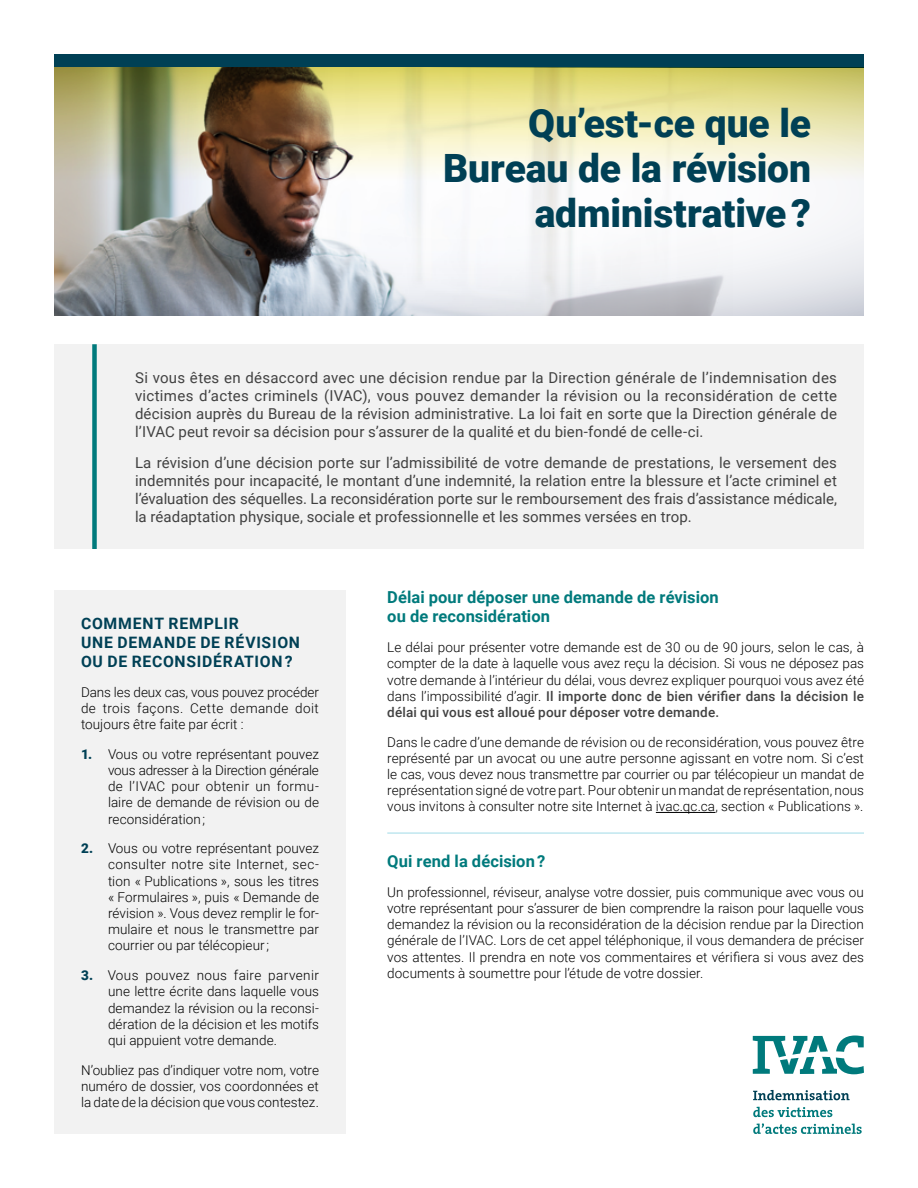
<style>
.page{position:relative;width:918px;height:1188px;background:#fff}
.page>*{position:absolute;margin:0;border:0;box-sizing:border-box;transform-origin:0 0}
.Titre{font:900 39px/45px "Roboto";letter-spacing:-.005em;color:#004055;text-align:right}
.Sous-titre{font:700 16.5px/19.8px "Roboto";letter-spacing:.005em;color:#007a7c}
.Sous-titre-2{font:700 15.75px/18.9px "Roboto";letter-spacing:.045em;color:#004055}
.Introduction{font:15px/18px "Roboto";letter-spacing:.005em;color:#414141;text-align:justify}
.Texte_courant{font:300 13.5px/16.2px "Roboto";letter-spacing:.005em;color:#000;text-align:justify}
.s1{font-weight:900;color:#004055}
.s2{font-weight:500;color:#414141}
</style>
<div class="page">
<div style="left:54px;top:54px;width:810px;height:13px;background:#004055"></div>
<svg style="left:54px;top:181px;width:810px;height:135px"></svg>
<img style="left:54px;top:67px;width:810px;height:114px">
<div style="left:54px;top:344px;width:810px;height:205px;background:#f2f2f2"></div>
<div style="left:92px;top:344px;width:5px;height:205px;background:#007a7c"></div>
<hr style="left:387px;top:832px;width:477px;height:2px;background:#aadfea">
<hr style="left:656px;top:812px;width:59px;height:1px;background:#000">
<div style="left:54px;top:590px;width:292px;height:544px;background:#f2f2f2"></div>
<svg style="left:753px;top:1090px;width:97px;height:10px"></svg>
<svg style="left:753px;top:1107px;width:79px;height:10px"></svg>
<svg style="left:753px;top:1123px;width:109px;height:11px"></svg>
<svg style="left:753px;top:1036px;width:111px;height:38px"></svg>
<h1 class="Titre" style="left:443px;top:99px;width:370px">Qu’est-ce que le<br>Bureau de la révision administrative ?</h1>
<p class="Introduction" style="left:135px;top:368px;width:704px">Si vous êtes en désaccord avec une décision rendue par la Direction générale de l’indemnisation des victimes d’actes criminels (IVAC), vous pouvez demander la révision ou la reconsidération de cette décision auprès du Bureau de la révision administrative. La loi fait en sorte que la Direction générale de l’IVAC peut revoir sa décision pour s’assurer de la qualité et du bien-fondé de celle-ci.</p>
<p class="Introduction" style="left:135px;top:453px;width:704px">La révision d’une décision porte sur l’admissibilité de votre demande de prestations, le versement des indemnités pour incapacité, le montant d’une indemnité, la relation entre la blessure et l’acte criminel et l’évaluation des séquelles. La reconsidération porte sur le remboursement des frais d’assistance médicale, la réadaptation physique, sociale et professionnelle et les sommes versées en trop.</p>
<h2 class="Sous-titre-2" style="left:81px;top:613px;width:221px">COMMENT REMPLIR<br>UNE DEMANDE DE RÉVISION<br>OU DE RECONSIDÉRATION ?</h2>
<p class="Texte_courant" style="left:81px;top:683px;width:239px">Dans les deux cas, vous pouvez procéder de trois façons. Cette demande doit toujours être faite par écrit :</p>
<p class="Texte_courant" style="left:108px;top:745px;width:212px;text-indent:-27px"><span class="s1">1.</span> Vous ou votre représentant pouvez vous adresser à la Direction générale de l’IVAC pour obtenir un formu&shy;laire de demande de révision ou de reconsidération ;</p>
<p class="Texte_courant" style="left:108px;top:840px;width:213px;text-indent:-27px"><span class="s1">2.</span> Vous ou votre représentant pouvez consulter notre site Internet, sec&shy;tion « Publications », sous les titres « Formulaires », puis « Demande de révision ». Vous devez remplir le for&shy;mulaire et nous le transmettre par courrier ou par télécopieur ;</p>
<p class="Texte_courant" style="left:108px;top:967px;width:212px;text-indent:-27px"><span class="s1">3.</span> Vous pouvez nous faire parvenir une lettre écrite dans laquelle vous demandez la révision ou la reconsi&shy;dération de la décision et les motifs qui appuient votre demande.</p>
<p class="Texte_courant" style="left:81px;top:1061px;width:240px">N’oubliez pas d’indiquer votre nom, votre numéro de dossier, vos coordonnées et la date de la décision que vous contestez.</p>
<h2 class="Sous-titre" style="left:387px;top:586px;width:333px">Délai pour déposer une demande de révision ou de reconsidération</h2>
<p class="Texte_courant" style="left:387px;top:639px;width:478px">Le délai pour présenter votre demande est de 30 ou de 90 jours, selon le cas, à compter de la date à laquelle vous avez reçu la décision. Si vous ne déposez pas votre demande à l’intérieur du délai, vous devrez expliquer pourquoi vous avez été dans l’impossibilité d’agir. <span class="s2">Il importe donc de bien vérifier dans la décision le délai qui vous est alloué pour déposer votre demande.</span></p>
<p class="Texte_courant" style="left:387px;top:733px;width:478px">Dans le cadre d’une demande de révision ou de reconsidération, vous pouvez être représenté par un avocat ou une autre personne agissant en votre nom. Si c’est le cas, vous devez nous transmettre par courrier ou par télécopieur un mandat de représentation signé de votre part. Pour obtenir un mandat de représentation, nous vous invitons à consulter notre site Internet à ivac.qc.ca, section « Publications ».</p>
<h2 class="Sous-titre" style="left:387px;top:851px;width:160px">Qui rend la décision ?</h2>
<p class="Texte_courant" style="left:387px;top:883px;width:478px">Un professionnel, réviseur, analyse votre dossier, puis communique avec vous ou votre représentant pour s’assurer de bien comprendre la raison pour laquelle vous demandez la révision ou la reconsidération de la décision rendue par la Direction générale de l’IVAC. Lors de cet appel téléphonique, il vous demandera de préciser vos attentes. Il prendra en note vos commentaires et vérifiera si vous avez des documents à soumettre pour l’étude de votre dossier.</p>
</div>
